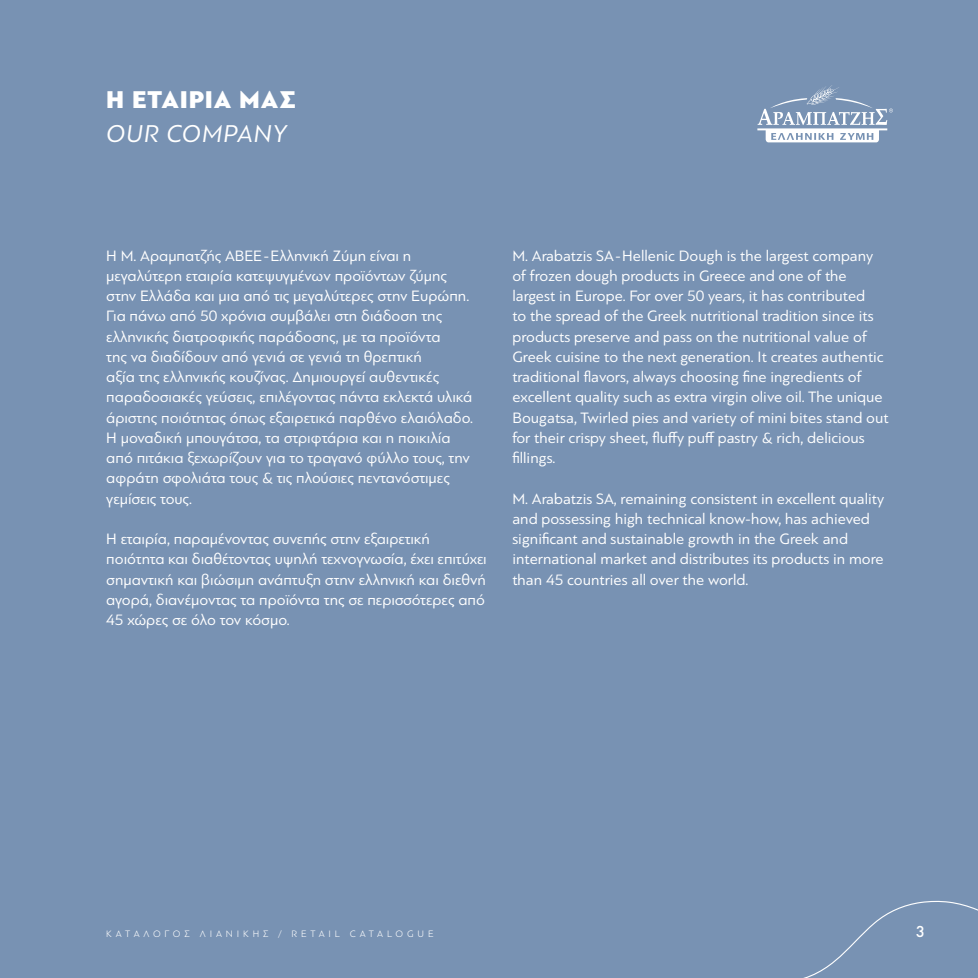
<style>
.page{position:relative;width:978px;height:978px;background:#7892b3}
.page>*{position:absolute;margin:0;border:0;box-sizing:border-box;transform-origin:0 0}
.t1{font:900 25.5px "PF Bague Sans Pro";letter-spacing:.035em;color:#fff}
.t2{font:italic 25.5px "PF Bague Sans Pro";letter-spacing:.03em;color:#fff}
.t3{font:16.5px "Futura Gr Medium";color:#fff}
.t4{font:15.75px/20.2px "PF Bague Sans Pro";color:#fff}
.t5{font:300 9.75px "PF Bague Sans Pro";letter-spacing:.4em;color:#fff}
</style>
<div class="page">
<svg style="left:806px;top:900px;width:171px;height:77px"></svg>
<svg style="left:757px;top:85px;width:136px;height:57px"></svg>
<h1 class="t1" style="left:106px;top:84px;width:191px">Η ΕΤΑΙΡΙΑ μας</h1>
<h1 class="t2" style="left:106px;top:119px;width:182px">Our COMPANY</h1>
<p class="t4" style="left:106px;top:245px;width:368px">Η Μ. Αραμπατζής ΑΒΕΕ-Ελληνική Ζύμη είναι η μεγαλύτερη εταιρία κατεψυγμένων προϊόντων ζύμης στην Ελλάδα και μια από τις μεγαλύτερες στην Ευρώπη.<br>Για πάνω από 50 χρόνια συμβάλει στη διάδοση της ελληνικής διατροφικής παράδοσης, με τα προϊόντα<br>της να διαδίδουν από γενιά σε γενιά τη θρεπτική<br>αξία της ελληνικής κουζίνας. Δημιουργεί αυθεντικές παραδοσιακές γεύσεις, επιλέγοντας πάντα εκλεκτά υλικά άριστης ποιότητας όπως εξαιρετικά παρθένο ελαιόλαδο.<br>Η μοναδική μπουγάτσα, τα στριφτάρια και η ποικιλία από πιτάκια ξεχωρίζουν για το τραγανό φύλλο τους, την αφράτη σφολιάτα τους &amp; τις πλούσιες πεντανόστιμες γεμίσεις τους.</p>
<p class="t4" style="left:106px;top:529px;width:382px">Η εταιρία, παραμένοντας συνεπής στην εξαιρετική ποιότητα και διαθέτοντας υψηλή τεχνογνωσία, έχει επιτύχει σημαντική και βιώσιμη ανάπτυξη στην ελληνική και διεθνή αγορά, διανέμοντας τα προϊόντα της σε περισσότερες από 45 χώρες σε όλο τον κόσμο.</p>
<p class="t4" style="left:512px;top:245px;width:378px">M. Arabatzis SA-Hellenic Dough is the largest company of frozen dough products in Greece and one of the largest in Europe. For over 50 years, it has contributed<br>to the spread of the Greek nutritional tradition since its products preserve and pass on the nutritional value of Greek cuisine to the next generation. It creates authentic traditional flavors, always choosing fine ingredients of excellent quality such as extra virgin olive oil. The unique Bougatsa, Twirled pies and variety of mini bites stand out for their crispy sheet, fluffy puff pastry &amp; rich, delicious fillings.</p>
<p class="t4" style="left:512px;top:488px;width:373px">M. Arabatzis SA, remaining consistent in excellent quality and possessing high technical know-how, has achieved significant and sustainable growth in the Greek and international market and distributes its products in more than 45 countries all over the world.</p>
<p class="t5" style="left:106px;top:928px;width:329px">ΚΑΤΑΛΟΓΟΣ ΛΙΑΝΙΚΗΣ / RETAIL CATALOGUE</p>
<p class="t3" style="left:916px;top:922px;width:11px">3</p>
</div>
